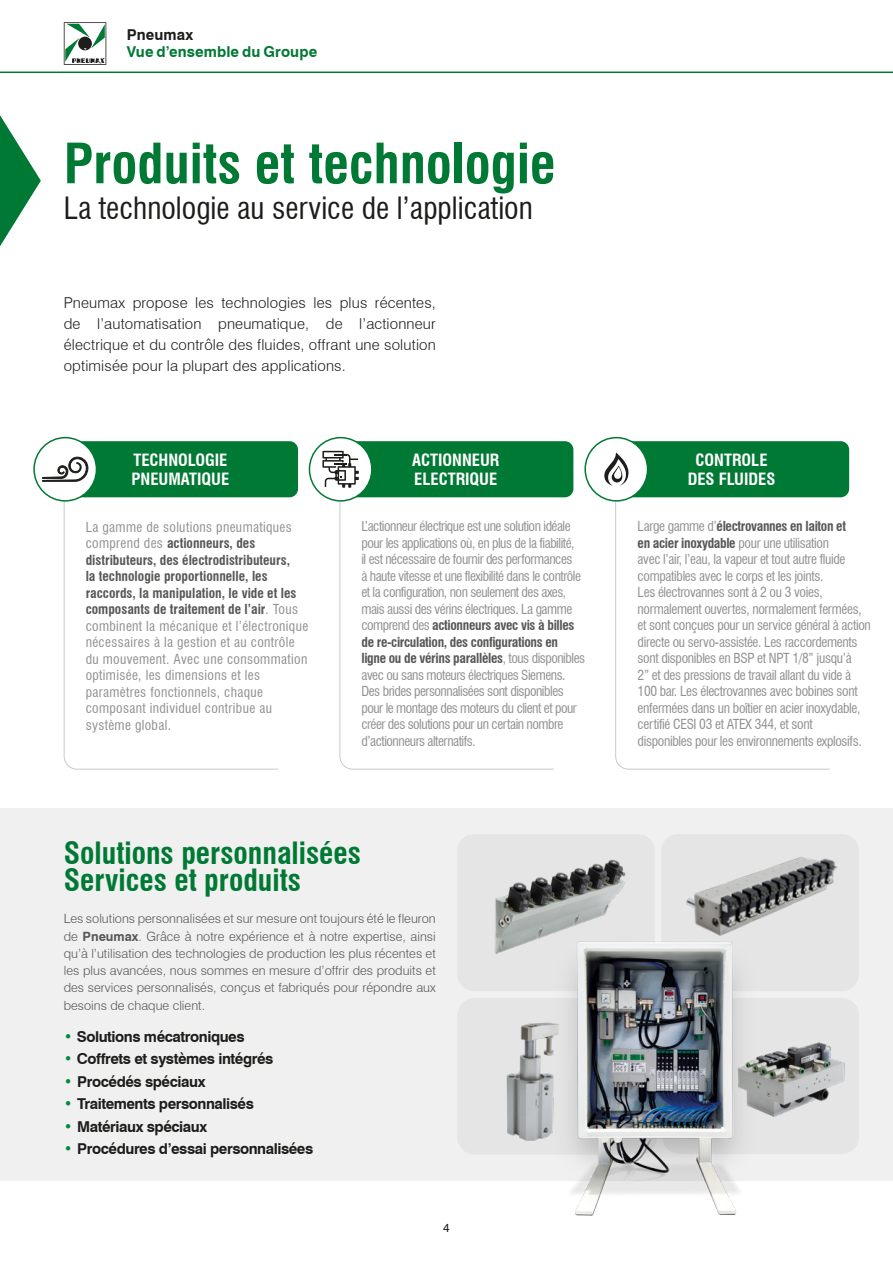
<style>
.page{position:relative;width:893px;height:1263px;background:#fff}
.page>*{position:absolute;margin:0;border:0;box-sizing:border-box;transform-origin:0 0}
.t1{font:700 condensed 54px "Swiss 721 BT";color:#007934}
.t2{font:700 condensed 30px/27px "Swiss 721 BT";color:#007934}
.t3{font:condensed 30px "Swiss 721 BT";color:#1d1d1b}
.t4{font:700 condensed 16.5px/18.1px "Swiss 721 BT";color:#fff}
.t5{font:300 15px/21px "Swiss 721 BT";letter-spacing:.01em;color:#1d1d1b;text-align:justify}
.t6{font:700 15px "Swiss 721 BT";letter-spacing:-.03em;color:#1d1d1b}
.t7{font:700 15px "Swiss 721 BT";letter-spacing:.005em;color:#007934}
.t8{font:700 15px "Swiss 721 BT";letter-spacing:.005em;color:#1d1d1b}
.t9{font:condensed 13.5px/16.5px "Swiss 721 BT";letter-spacing:-.025em;color:#909090}
.t10{font:condensed 13.5px/16.5px "Swiss 721 BT";letter-spacing:.025em;color:#909090}
.t11{font:300 12.75px/17.2px "Swiss 721 BT";color:#575756;text-align:justify}
.t12{font:12px "Swiss 721 BT";color:#1d1d1b}
.s1{font-weight:700;color:#575756}
.s2{font-weight:700}
.s3{color:#008c3f}
</style>
<div class="page">
<hr style="left:0;top:72px;width:893px;height:1px;background:#007934">
<svg style="left:64px;top:22px;width:42px;height:43px"></svg>
<svg style="left:0;top:115px;width:41px;height:131px"></svg>
<div style="left:0;top:808px;width:893px;height:372px;background:#f0f0f0"></div>
<svg style="left:63px;top:497px;width:216px;height:273px"></svg>
<div style="left:64px;top:441px;width:234px;height:56px;background:#007934;border-radius:9px"></div>
<div style="left:34px;top:438px;width:62px;height:63px;background:#fff;border-radius:50%"></div>
<div style="left:33px;top:437px;width:64px;height:65px;border:2px solid #007934;border-radius:50%"></div>
<svg style="left:42px;top:457px;width:46px;height:24px"></svg>
<svg style="left:615px;top:497px;width:215px;height:273px"></svg>
<div style="left:615px;top:441px;width:234px;height:56px;background:#007934;border-radius:9px"></div>
<div style="left:585px;top:438px;width:63px;height:63px;background:#fff;border-radius:50%"></div>
<div style="left:584px;top:437px;width:64px;height:65px;border:2px solid #007934;border-radius:50%"></div>
<svg style="left:604px;top:452px;width:25px;height:34px"></svg>
<svg style="left:339px;top:497px;width:216px;height:273px"></svg>
<div style="left:340px;top:441px;width:233px;height:56px;background:#007934;border-radius:9px"></div>
<div style="left:309px;top:438px;width:63px;height:63px;background:#fff;border-radius:50%"></div>
<div style="left:309px;top:437px;width:64px;height:65px;border:2px solid #007934;border-radius:50%"></div>
<svg style="left:322px;top:451px;width:37px;height:37px"></svg>
<div style="left:457px;top:834px;width:198px;height:157px;background:#e5e5e5;border-radius:17px"></div>
<img style="left:495px;top:859px;width:131px;height:95px">
<div style="left:457px;top:998px;width:200px;height:156px;background:#e5e5e5;border-radius:18px"></div>
<img style="left:470px;top:1023px;width:67px;height:131px">
<div style="left:662px;top:998px;width:197px;height:156px;background:#e5e5e5;border-radius:17px"></div>
<img style="left:780px;top:1042px;width:65px;height:73px">
<div style="left:661px;top:834px;width:198px;height:157px;background:#e5e5e5;border-radius:17px"></div>
<img style="left:686px;top:856px;width:152px;height:56px">
<img style="left:537px;top:912px;width:243px;height:304px">
<p class="t8" style="left:127px;top:26px;width:68px">Pneumax</p>
<p class="t7" style="left:127px;top:42px;width:192px">Vue d’ensemble du Groupe</p>
<h1 class="t1" style="left:64px;top:131px;width:493px">Produits et technologie</h1>
<h2 class="t3" style="left:64px;top:190px;width:471px">La technologie au service de l’application</h2>
<p class="t5" style="left:64px;top:292px;width:374px">Pneumax propose les technologies les plus récentes, de l’automatisation pneumatique, de l’actionneur électrique et du contrôle des fluides, offrant une solution optimisée pour la plupart des applications.</p>
<p class="t4" style="left:132px;top:451px;width:99px">TECHNOLOGIE<br>PNEUMATIQUE</p>
<p class="t10" style="left:86px;top:519px;width:224px">La gamme de solutions pneumatiques comprend des <span class="s1">actionneurs, des distributeurs, des électrodistributeurs,<br>la technologie proportionnelle, les raccords, la manipulation, le vide et les composants de traitement de l’air</span>. Tous combinent la mécanique et l’électronique nécessaires à la gestion et au contrôle du mouvement. Avec une consommation optimisée, les dimensions et les paramètres fonctionnels, chaque composant individuel contribue au système global.</p>
<p class="t4" style="left:412px;top:451px;width:89px">ACTIONNEUR<br>ELECTRIQUE</p>
<p class="t9" style="left:361px;top:518px;width:225px">L’actionneur électrique est une solution idéale pour les applications où, en plus de la fiabilité,<br>il est nécessaire de fournir des performances<br>à haute vitesse et une flexibilité dans le contrôle et la configuration, non seulement des axes, mais aussi des vérins électriques. La gamme comprend des <span class="s1">actionneurs avec vis à billes de re-circulation, des configurations en ligne ou de vérins parallèles</span>, tous disponibles avec ou sans moteurs électriques Siemens.<br>Des brides personnalisées sont disponibles pour le montage des moteurs du client et pour créer des solutions pour un certain nombre d’actionneurs alternatifs.</p>
<h2 class="t2" style="left:64px;top:839px;width:299px">Solutions personnalisées<br>Services et produits</h2>
<p class="t11" style="left:64px;top:910px;width:374px">Les solutions personnalisées et sur mesure ont toujours été le fleuron de <span class="s2">Pneumax</span>. Grâce à notre expérience et à notre expertise, ainsi qu’à l’utilisation des technologies de production les plus récentes et les plus avancées, nous sommes en mesure d’offrir des produits et des services personnalisés, conçus et fabriqués pour répondre aux besoins de chaque client.</p>
<p class="t6" style="left:64px;top:1027px;width:182px"><span class="s3">•</span> Solutions mécatroniques</p>
<p class="t6" style="left:64px;top:1050px;width:211px"><span class="s3">•</span> Coffrets et systèmes intégrés</p>
<p class="t6" style="left:64px;top:1072px;width:143px"><span class="s3">•</span> Procédés spéciaux</p>
<p class="t6" style="left:64px;top:1095px;width:192px"><span class="s3">•</span> Traitements personnalisés</p>
<p class="t6" style="left:64px;top:1117px;width:145px"><span class="s3">•</span> Matériaux spéciaux</p>
<p class="t6" style="left:64px;top:1140px;width:251px"><span class="s3">•</span> Procédures d’essai personnalisées</p>
<p class="t12" style="left:443px;top:1220px;width:8px">4</p>
<p class="t4" style="left:688px;top:451px;width:89px;text-align:center">CONTROLE<br>DES FLUIDES</p>
<p class="t9" style="left:638px;top:518px;width:235px">Large gamme d’<span class="s1">électrovannes en laiton et<br>en acier inoxydable</span> pour une utilisation<br>avec l’air, l’eau, la vapeur et tout autre fluide compatibles avec le corps et les joints.<br>Les électrovannes sont à 2 ou 3 voies, normalement ouvertes, normalement fermées, et sont conçues pour un service général à action directe ou servo-assistée. Les raccordements sont disponibles en BSP et NPT 1/8” jusqu’à<br>2” et des pressions de travail allant du vide à 100 bar. Les électrovannes avec bobines sont enfermées dans un boîtier en acier inoxydable, certifié CESI 03 et ATEX 344, et sont<br>disponibles pour les environnements explosifs.</p>
</div>
